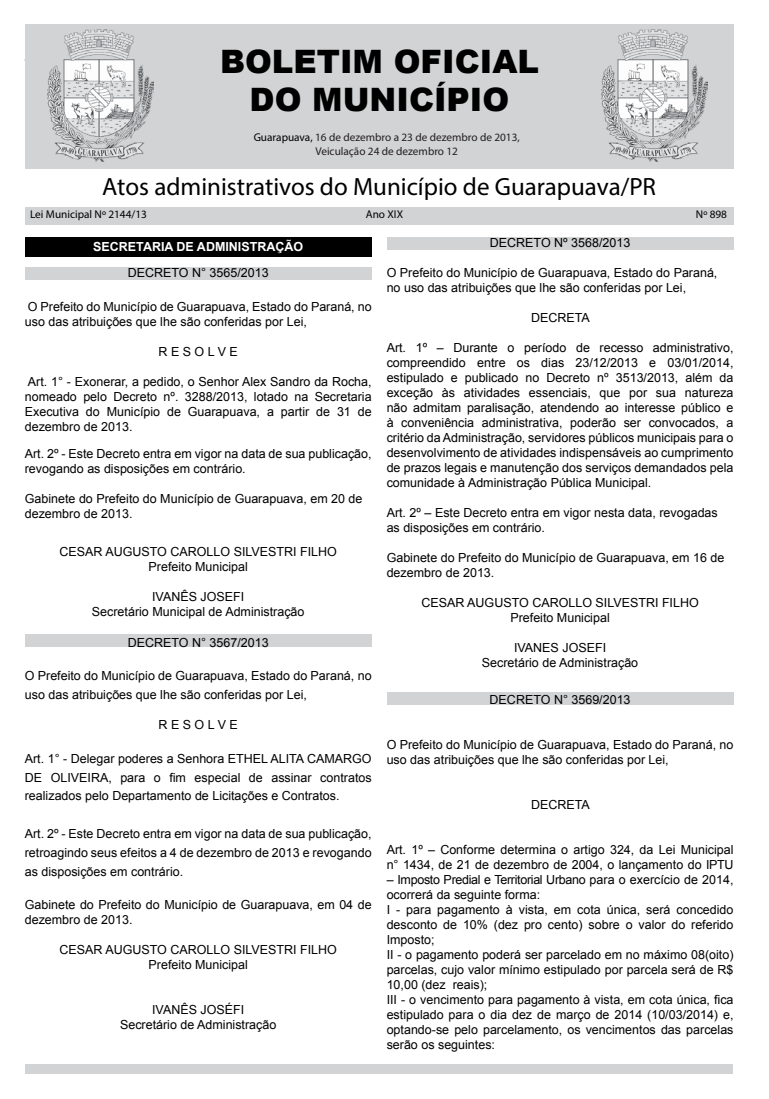
<style>
.page{position:relative;width:769px;height:1099px;background:#fff}
.page>*{position:absolute;margin:0;border:0;box-sizing:border-box;transform-origin:0 0}
.t1{font:900 32.25px/38.8px "Arial";color:#000;text-align:center}
.t2{font:25px "Myriad Pro";color:#000}
.t3{font:12.5px/15px "Arial";color:#000}
.t4{font:700 12.5px "Arial";color:#fff}
.t5{font:11.25px/13.5px "Myriad Pro";color:#231f20;text-align:center}
.t6{font:11.25px "Myriad Pro";color:#000}
.s1{color:#000}
</style>
<div class="page">
<div style="left:25px;top:268px;width:347px;height:12px;background:#d1d3d4"></div>
<div style="left:25px;top:634px;width:347px;height:13px;background:#d1d3d4"></div>
<div style="left:387px;top:237px;width:346px;height:13px;background:#d1d3d4"></div>
<div style="left:387px;top:692px;width:346px;height:12px;background:#d1d3d4"></div>
<div style="left:25px;top:1064px;width:707px;height:9px;background:#d1d3d4"></div>
<div style="left:25px;top:25px;width:708px;height:144px;background:#d1d3d4"></div>
<div style="left:25px;top:207px;width:708px;height:18px;background:#d1d3d4"></div>
<img style="left:601px;top:29px;width:106px;height:133px">
<img style="left:48px;top:29px;width:105px;height:133px">
<div style="left:25px;top:237px;width:347px;height:20px;background:#000"></div>
<h1 class="t1" style="left:220px;top:41px;width:320px">BOLETIM OFICIAL<br>DO MUNICÍPIO</h1>
<p class="t5" style="left:254px;top:131px;width:268px"><span class="s1">Guarapuava,</span> 16 de dezembro a 23 de dezembro de 2013,<br>Veiculação 24 de dezembro 12</p>
<h2 class="t2" style="left:102px;top:171px;width:555px">Atos administrativos do Município de Guarapuava/PR</h2>
<p class="t6" style="left:30px;top:207px;width:118px">Lei Municipal Nº 2144/13</p>
<p class="t6" style="left:366px;top:207px;width:39px">Ano XIX</p>
<p class="t6" style="left:696px;top:207px;width:33px">Nº 898</p>
<p class="t4" style="left:93px;top:238px;width:211px">SECRETARIA DE ADMINISTRAÇÃO</p>
<p class="t3" style="left:128px;top:265px;width:142px">DECRETO N° 3565/2013</p>
<p class="t3" style="left:25px;top:298px;width:348px">O Prefeito do Município de Guarapuava, Estado do Paraná, no uso das atribuições que lhe são conferidas por Lei,</p>
<p class="t3" style="left:159px;top:343px;width:81px">R E S O L V E</p>
<p class="t3" style="left:25px;top:373px;width:348px;text-align:justify">Art. 1° - Exonerar, a pedido, o Senhor Alex Sandro da Rocha, nomeado pelo Decreto nº. 3288/2013, lotado na Secretaria Executiva do Município de Guarapuava, a partir de 31 de dezembro de 2013.</p>
<p class="t3" style="left:25px;top:446px;width:348px">Art. 2º - Este Decreto entra em vigor na data de sua publicação, revogando as disposições em contrário.</p>
<p class="t3" style="left:25px;top:491px;width:339px">Gabinete do Prefeito do Município de Guarapuava, em 20 de dezembro de 2013.</p>
<p class="t3" style="left:60px;top:543px;width:279px;text-align:center">CESAR AUGUSTO CAROLLO SILVESTRI FILHO<br>Prefeito Municipal</p>
<p class="t3" style="left:92px;top:588px;width:214px;text-align:center">IVANÊS JOSEFI<br>Secretário Municipal de Administração</p>
<p class="t3" style="left:128px;top:634px;width:142px">DECRETO N° 3567/2013</p>
<p class="t3" style="left:25px;top:666px;width:348px;line-height:18.8px">O Prefeito do Município de Guarapuava, Estado do Paraná, no uso das atribuições que lhe são conferidas por Lei,</p>
<p class="t3" style="left:159px;top:717px;width:81px">R E S O L V E</p>
<p class="t3" style="left:25px;top:749px;width:348px;line-height:18.8px;text-align:justify">Art. 1° - Delegar poderes a Senhora ETHEL ALITA CAMARGO DE OLIVEIRA, para o fim especial de assinar contratos realizados pelo Departamento de Licitações e Contratos.</p>
<p class="t3" style="left:25px;top:824px;width:348px;line-height:18.8px;text-align:justify">Art. 2º - Este Decreto entra em vigor na data de sua publicação, retroagindo seus efeitos a 4 de dezembro de 2013 e revogando as disposições em contrário.</p>
<p class="t3" style="left:25px;top:897px;width:348px">Gabinete do Prefeito do Município de Guarapuava, em 04 de dezembro de 2013.</p>
<p class="t3" style="left:60px;top:942px;width:279px;text-align:center">CESAR AUGUSTO CAROLLO SILVESTRI FILHO<br>Prefeito Municipal</p>
<p class="t3" style="left:120px;top:1002px;width:158px;text-align:center">IVANÊS JOSÉFI<br>Secretário de Administração</p>
<p class="t3" style="left:490px;top:235px;width:142px">DECRETO Nº 3568/2013</p>
<p class="t3" style="left:387px;top:265px;width:332px">O Prefeito do Município de Guarapuava, Estado do Paraná, no uso das atribuições que lhe são conferidas por Lei,</p>
<p class="t3" style="left:531px;top:310px;width:60px">DECRETA</p>
<p class="t3" style="left:387px;top:340px;width:348px;text-align:justify">Art. 1º – Durante o período de recesso administrativo, compreendido entre os dias 23/12/2013 e 03/01/2014, estipulado e publicado no Decreto nº 3513/2013, além da exceção às atividades essenciais, que por sua natureza não admitam paralisação, atendendo ao interesse público e à conveniência administrativa, poderão ser convocados, a critério da Administração, servidores públicos municipais para o desenvolvimento de atividades indispensáveis ao cumprimento de prazos legais e manutenção dos serviços demandados pela comunidade à Administração Pública Municipal.</p>
<p class="t3" style="left:387px;top:505px;width:333px">Art. 2º – Este Decreto entra em vigor nesta data, revogadas as disposições em contrário.</p>
<p class="t3" style="left:387px;top:550px;width:339px">Gabinete do Prefeito do Município de Guarapuava, em 16 de dezembro de 2013.</p>
<p class="t3" style="left:421px;top:595px;width:279px;text-align:center">CESAR AUGUSTO CAROLLO SILVESTRI FILHO<br>Prefeito Municipal</p>
<p class="t3" style="left:482px;top:640px;width:158px;text-align:center">IVANES JOSEFI<br>Secretário de Administração</p>
<p class="t3" style="left:490px;top:691px;width:142px">DECRETO N° 3569/2013</p>
<p class="t3" style="left:387px;top:736px;width:348px">O Prefeito do Município de Guarapuava, Estado do Paraná, no uso das atribuições que lhe são conferidas por Lei,</p>
<p class="t3" style="left:531px;top:796px;width:60px">DECRETA</p>
<p class="t3" style="left:387px;top:841px;width:348px">Art. 1º – Conforme determina o artigo 324, da Lei Municipal n° 1434, de 21 de dezembro de 2004, o lançamento do IPTU</p>
<p class="t3" style="left:387px;top:871px;width:348px">– Imposto Predial e Territorial Urbano para o exercício de 2014, ocorrerá da seguinte forma:<br>I - para pagamento à vista, em cota única, será concedido desconto de 10% (dez pro cento) sobre o valor do referido Imposto;<br>II - o pagamento poderá ser parcelado em no máximo 08(oito) parcelas, cujo valor mínimo estipulado por parcela será de R$ 10,00 (dez reais);<br>III - o vencimento para pagamento à vista, em cota única, fica estipulado para o dia dez de março de 2014 (10/03/2014) e, optando-se pelo parcelamento, os vencimentos das parcelas serão os seguintes:</p>
</div>
